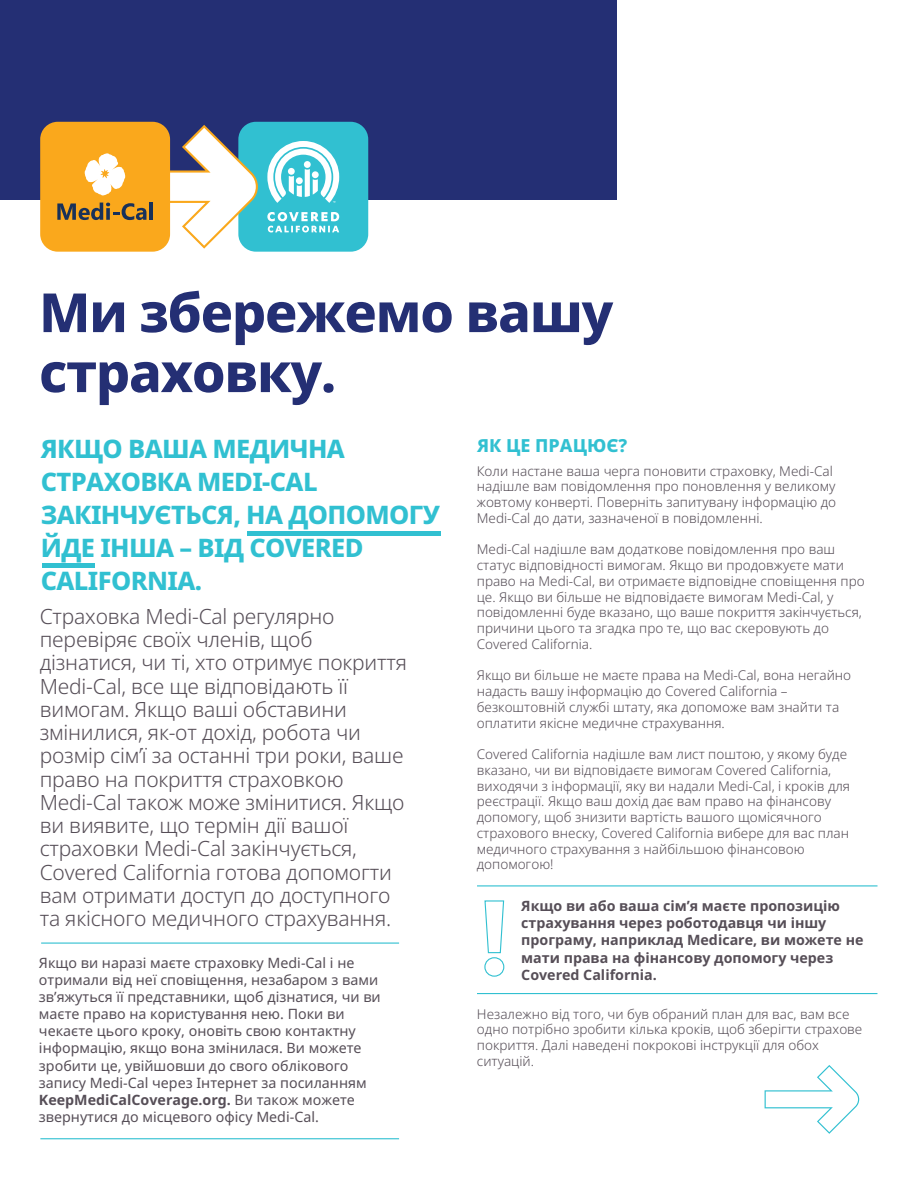
<style>
.page{position:relative;width:918px;height:1188px;background:#fff}
.page>*{position:absolute;margin:0;border:0;box-sizing:border-box;transform-origin:0 0}
.t1{font:800 54px/60px "Noto Sans";letter-spacing:-.025em;color:#242f74}
.t2{font:800 25.5px/33px "Noto Sans";letter-spacing:-.025em;color:#31c0d1}
.t3{font:300 21px/23.2px "Noto Sans";letter-spacing:-.01em;color:#564e57}
.t4{font:800 18px "Noto Sans";color:#31c0d1}
.t5{font:14.25px/17.1px "Noto Sans";color:#564e57}
.t6{font:700 14.25px/17.1px "Noto Sans";color:#564e57}
.t7{font:300 13.5px/15.8px "Noto Sans";color:#564e57}
.s1{font-weight:700}
</style>
<div class="page">
<div style="left:0;top:0;width:617px;height:199px;background:#242f74"></div>
<div style="left:238px;top:122px;width:130px;height:130px;background:#31c0d1;border-radius:18px"></div>
<svg style="left:267px;top:212px;width:72px;height:20px"></svg>
<svg style="left:267px;top:141px;width:72px;height:62px"></svg>
<div style="left:40px;top:122px;width:130px;height:130px;background:#faa81c;border-radius:18px"></div>
<svg style="left:57px;top:125px;width:201px;height:124px"></svg>
<svg style="left:484px;top:900px;width:21px;height:77px"></svg>
<hr style="left:41px;top:943px;width:358px;height:1px;background:#31c0d1">
<hr style="left:477px;top:885px;width:401px;height:1px;background:#31c0d1">
<hr style="left:477px;top:993px;width:400px;height:1px;background:#31c0d1">
<hr style="left:40px;top:1138px;width:359px;height:1px;background:#31c0d1">
<svg style="left:765px;top:1065px;width:94px;height:69px"></svg>
<hr style="left:247px;top:531px;width:194px;height:4px;background:#31c0d1">
<hr style="left:42px;top:564px;width:52px;height:4px;background:#31c0d1">
<h1 class="t1" style="left:39px;top:283px;width:576px">Ми збережемо вашу cтраховку.</h1>
<h2 class="t2" style="left:41px;top:433px;width:401px">ЯКЩО ВАША МЕДИЧНА<br>СТРАХОВКА MEDI-CAL<br>ЗАКІНЧУЄТЬСЯ, НА ДОПОМОГУ<br>ЙДЕ ІНША – ВІД COVERED<br>CALIFORNIA.</h2>
<h3 class="t4" style="left:477px;top:436px;width:152px">ЯК ЦЕ ПРАЦЮЄ?</h3>
<p class="t3" style="left:40px;top:605px;width:369px">Страховка Medi-Cal регулярно перевіряє своїх членів, щоб дізнатися, чи ті, хто отримує покриття Medi-Cal, все ще відповідають її вимогам. Якщо ваші обставини змінилися, як-от дохід, робота чи розмір сім’ї за останні три роки, ваше право на покриття страховкою Medi-Cal також може змінитися. Якщо ви виявите, що термін дії вашої страховки Medi-Cal закінчується, Covered California готова допомогти вам отримати доступ до доступного та якісного медичного страхування.</p>
<p class="t7" style="left:477px;top:463px;width:361px">Коли настане ваша черга поновити страховку, Medi-Cal надішле вам повідомлення про поновлення у великому жовтому конверті. Поверніть запитувану інформацію до Medi-Cal до дати, зазначеної в повідомленні.</p>
<p class="t7" style="left:477px;top:542px;width:389px">Medi-Cal надішле вам додаткове повідомлення про ваш статус відповідності вимогам. Якщо ви продовжуєте мати право на Medi-Cal, ви отримаєте відповідне сповіщення про це. Якщо ви більше не відповідаєте вимогам Medi-Cal, у повідомленні буде вказано, що ваше покриття закінчується, причини цього та згадка про те, що вас скеровують до Covered California.</p>
<p class="t7" style="left:477px;top:668px;width:376px">Якщо ви більше не маєте права на Medi-Cal, вона негайно надасть вашу інформацію до Covered California – безкоштовній службі штату, яка допоможе вам знайти та оплатити якісне медичне страхування.</p>
<p class="t7" style="left:477px;top:747px;width:375px">Covered California надішле вам лист поштою, у якому буде вказано, чи ви відповідаєте вимогам Covered California, виходячи з інформації, яку ви надали Medi-Cal, і кроків для реєстрації. Якщо ваш дохід дає вам право на фінансову допомогу, щоб знизити вартість вашого щомісячного страхового внеску, Covered California вибере для вас план медичного страхування з найбільшою фінансовою допомогою!</p>
<p class="t6" style="left:521px;top:897px;width:344px">Якщо ви або ваша сім’я маєте пропозицію страхування через роботодавця чи іншу програму, наприклад Medicare, ви можете не мати права на фінансову допомогу через Covered California.</p>
<p class="t5" style="left:39px;top:954px;width:343px">Якщо ви наразі маєте страховку Medi-Cal і не отримали від неї сповіщення, незабаром з вами зв’яжуться її представники, щоб дізнатися, чи ви маєте право на користування нею. Поки ви чекаєте цього кроку, оновіть свою контактну інформацію, якщо вона змінилася. Ви можете зробити це, увійшовши до свого облікового запису Medi-Cal через Інтернет за посиланням <span class="s1">KeepMediCalCoverage.org.</span> Ви також можете звернутися до місцевого офісу Medi-Cal.</p>
<p class="t7" style="left:477px;top:1006px;width:387px">Незалежно від того, чи був обраний план для вас, вам все одно потрібно зробити кілька кроків, щоб зберігти страхове покриття. Далі наведені покрокові інструкції для обох ситуацій.</p>
</div>
